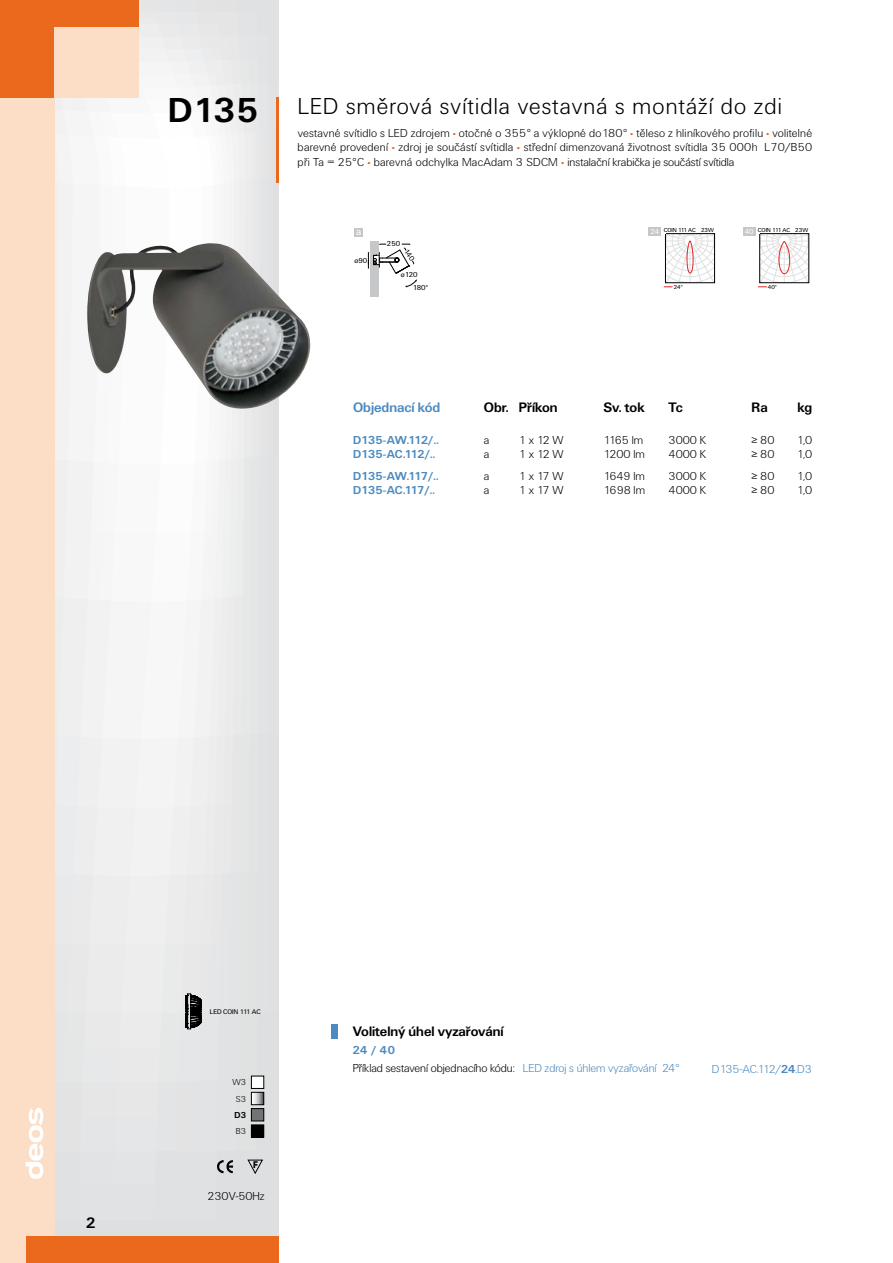
<style>
.page{position:relative;width:893px;height:1263px;background:#fff}
.page>*{position:absolute;margin:0;border:0;box-sizing:border-box;transform-origin:0 0}
.t1{font:700 36px "U001 DOT";color:#000}
.t2{font:24px "U001 DOT Ligh";letter-spacing:.05em;color:#000}
.t3{font:700 15.75px "U001 DOT";color:#000}
.t4{font:700 14.25px "U001 DOT";color:#000}
.t5{font:700 14.25px "U001 DOT";color:#4c8ac1}
.t6{font:12px/14.4px "U001 DOT Ligh";color:#000}
.t7{font:700 12px/14.4px "U001 DOT";letter-spacing:-.015em;color:#4c8ac1}
.t8{font:12px "U001 DOT Ligh";letter-spacing:-.03em;color:#4c8ac1}
.t9{font:10.5px "U001 DOT";color:#fff}
.t10{font:10.05px "Eurostile Black CE";color:#000;scale:.86 1}
.t11{font:9px "U001 DOT Ligh";color:#000}
.t12{font:700 9px "U001 DOT";color:#000}
.t13{font:7.5px "U001 DOT";color:#000}
.t14{font:7.05px "U001 DOT";letter-spacing:-.005em;color:#000}
.t15{font:6px "U001 DOT";letter-spacing:-.005em;color:#000}
.s1{font-family:"Verdana";font-size:9px;color:#eb691c}
.s2{font-size:7.5px;color:#fff}
.s3{color:#4c8ac1}
.s4{font-family:"U001 DOT";font-weight:700}
</style>
<div class="page">
<svg style="left:54px;top:0;width:225px;height:1236px;fill:#ededee"></svg>
<div style="left:0;top:0;width:138px;height:98px;background:#fcddc5"></div>
<div style="left:0;top:0;width:54px;height:1263px;background:#fcddc5"></div>
<div style="left:0;top:0;width:53px;height:98px;background:#eb691c"></div>
<div style="left:26px;top:1236px;width:253px;height:27px;background:#eb691c"></div>
<hr style="left:276px;top:98px;width:3px;height:85px;background:#eb691c">
<svg style="left:26px;top:1108px;width:17px;height:71px"></svg>
<svg style="left:217px;top:1160px;width:16px;height:13px"></svg>
<svg style="left:247px;top:1159px;width:16px;height:15px"></svg>
<div style="left:0;top:0;width:138px;height:27px;background:#eb691c"></div>
<svg style="left:253px;top:1094px;width:9px;height:9px"></svg>
<div style="left:251px;top:1092px;width:13px;height:13px;border:1px solid #000"></div>
<div style="left:251px;top:1108px;width:13px;height:13px;background:#727375"></div>
<div style="left:251px;top:1108px;width:13px;height:13px;border:1px solid #000"></div>
<div style="left:251px;top:1125px;width:13px;height:12px;background:#000"></div>
<div style="left:251px;top:1076px;width:13px;height:12px;background:#fff"></div>
<div style="left:251px;top:1076px;width:13px;height:13px;border:1px solid #000"></div>
<div style="left:331px;top:1025px;width:7px;height:14px;background:#4c8ac1"></div>
<svg style="left:185px;top:993px;width:17px;height:36px"></svg>
<div style="left:354px;top:228px;width:9px;height:9px;background:#c6c7c8"></div>
<div style="left:370px;top:241px;width:9px;height:55px;background:#c6c7c8"></div>
<div style="left:649px;top:227px;width:12px;height:9px;background:#c6c7c8"></div>
<svg style="left:664px;top:233px;width:51px;height:55px"></svg>
<div style="left:743px;top:227px;width:12px;height:9px;background:#c6c7c8"></div>
<svg style="left:758px;top:233px;width:51px;height:55px"></svg>
<img style="left:87px;top:243px;width:224px;height:166px">
<svg style="left:368px;top:244px;width:49px;height:44px"></svg>
<h1 class="t1" style="left:168px;top:97px;width:91px">D135</h1>
<h2 class="t2" style="left:298px;top:98px;width:486px">LED směrová svítidla vestavná s montáží do zdi</h2>
<p class="t6" style="left:298px;top:127px;width:516px;text-align:justify">vestavné svítidlo s LED zdrojem <span class="s1">▪</span> otočné o 355° a výklopné do180° <span class="s1">▪</span> těleso z hliníkového profilu <span class="s1">▪</span> volitelné barevné provedení <span class="s1">▪</span> zdroj je součástí svítidla <span class="s1">▪</span> střední dimenzovaná životnost svítidla 35 000h L70/B50 při Ta = 25°C <span class="s1">▪</span> barevná odchylka MacAdam 3 SDCM <span class="s1">▪</span> instalační krabička je součástí svítidla</p>
<p class="t9" style="left:356px;top:225px;width:7px">a</p>
<p class="t13" style="left:354px;top:256px;width:14px">ø90</p>
<p class="t13" style="left:387px;top:239px;width:15px">250</p>
<p class="t13" style="left:401px;top:270px;width:18px">ø120</p>
<p class="t13" style="left:413px;top:283px;width:17px">180°</p>
<p class="t15" style="left:651px;top:226px;width:47px"><span class="s2">24</span> COIN 111 AC</p>
<p class="t15" style="left:701px;top:226px;width:14px">23W</p>
<p class="t15" style="left:745px;top:226px;width:47px"><span class="s2">40</span> COIN 111 AC</p>
<p class="t15" style="left:795px;top:226px;width:14px">23W</p>
<p class="t15" style="left:674px;top:284px;width:10px">24°</p>
<p class="t15" style="left:768px;top:284px;width:11px">40°</p>
<p class="t5" style="left:353px;top:403px;width:89px">Objednací kód</p>
<p class="t7" style="left:353px;top:434px;width:87px">D135-AW.112/..<br>D135-AC.112/..</p>
<p class="t7" style="left:353px;top:470px;width:87px">D135-AW.117/..<br>D135-AC.117/..</p>
<p class="t4" style="left:484px;top:403px;width:26px">Obr.</p>
<p class="t6" style="left:484px;top:434px;width:7px">a a</p>
<p class="t6" style="left:484px;top:470px;width:7px">a a</p>
<p class="t4" style="left:519px;top:403px;width:40px">Příkon</p>
<p class="t6" style="left:519px;top:434px;width:46px">1 x 12 W<br>1 x 12 W</p>
<p class="t6" style="left:519px;top:470px;width:46px">1 x 17 W<br>1 x 17 W</p>
<p class="t4" style="left:603px;top:403px;width:43px">Sv. tok</p>
<p class="t6" style="left:603px;top:434px;width:43px">1165 lm<br>1200 lm</p>
<p class="t6" style="left:603px;top:470px;width:43px">1649 lm<br>1698 lm</p>
<p class="t4" style="left:669px;top:403px;width:16px">Tc</p>
<p class="t6" style="left:669px;top:434px;width:39px">3000 K<br>4000 K</p>
<p class="t6" style="left:669px;top:470px;width:39px">3000 K<br>4000 K</p>
<p class="t4" style="left:752px;top:403px;width:18px">Ra</p>
<p class="t6" style="left:752px;top:434px;width:24px">≥ 80 ≥ 80</p>
<p class="t6" style="left:752px;top:470px;width:24px">≥ 80 ≥ 80</p>
<p class="t4" style="left:797px;top:403px;width:16px">kg</p>
<p class="t6" style="left:797px;top:434px;width:17px">1,0<br>1,0</p>
<p class="t6" style="left:797px;top:470px;width:17px">1,0<br>1,0</p>
<h3 class="t3" style="left:86px;top:1217px;width:11px">2</h3>
<p class="t14" style="left:210px;top:1007px;width:52px">LED COIN 111 AC</p>
<p class="t11" style="left:232px;top:1079px;width:15px">W3</p>
<p class="t11" style="left:236px;top:1095px;width:12px">S3</p>
<p class="t12" style="left:235px;top:1112px;width:13px">D3</p>
<p class="t11" style="left:236px;top:1128px;width:12px">B3</p>
<p class="t10" style="left:253px;top:1158px;width:7px">F</p>
<p class="t6" style="left:207px;top:1190px;width:59px">230V-50Hz</p>
<p class="t4" style="left:353px;top:1027px;width:152px">Volitelný úhel vyzařování</p>
<p class="t7" style="left:353px;top:1044px;width:44px">24 / 40</p>
<p class="t6" style="left:353px;top:1062px;width:328px">Příklad sestavení objednacího kódu: <span class="s3">LED zdroj s úhlem vyzařování 24°</span></p>
<p class="t8" style="left:712px;top:1065px;width:102px">D135-AC.112/<span class="s4">24</span>.D3</p>
</div>
